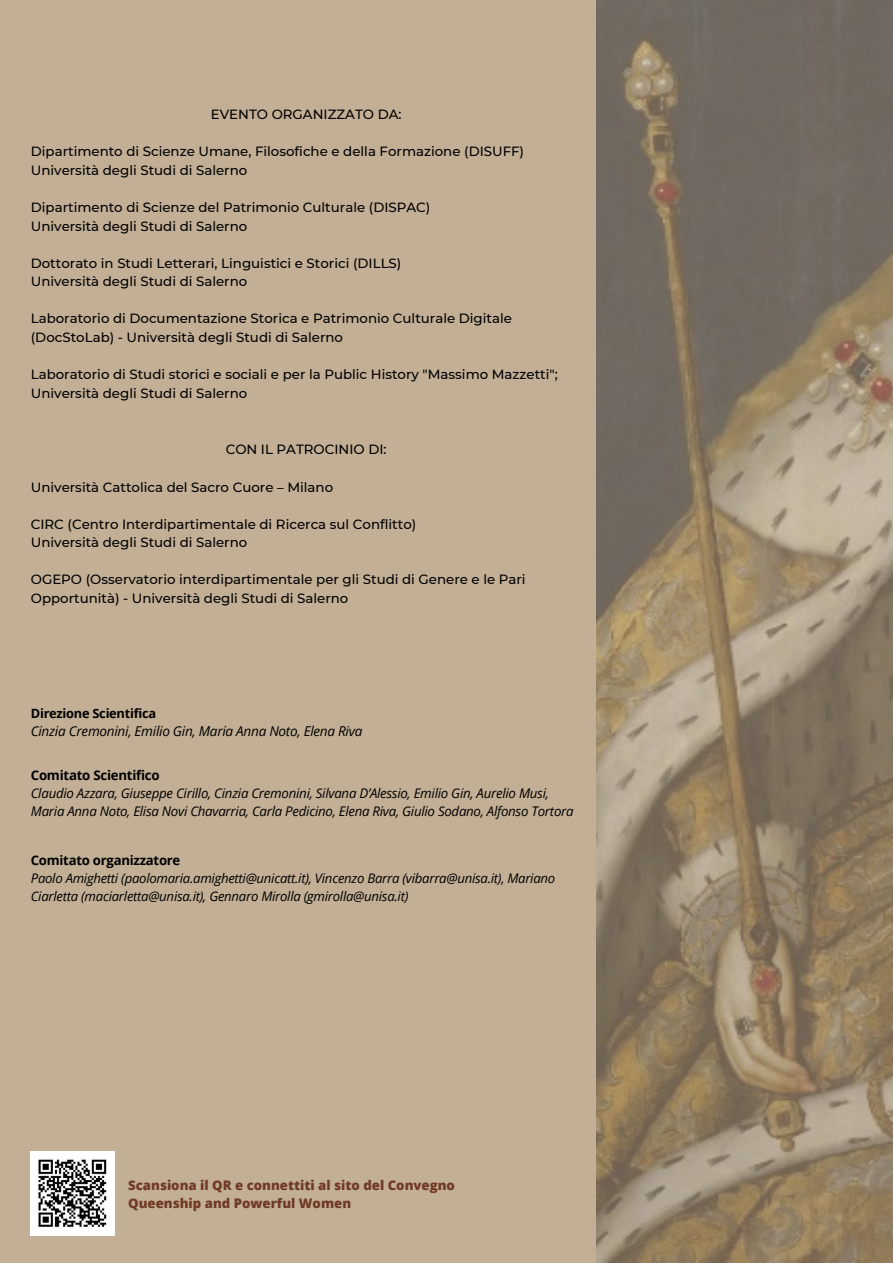
<style>
.page{position:relative;width:893px;height:1263px;background:#c2af95}
.page>*{position:absolute;margin:0;border:0;box-sizing:border-box;transform-origin:0 0}
.t1{font:italic 13.58px "Open Sans";letter-spacing:-.02em;color:#000}
.t2{font:500 13.35px/18.6px "Montserrat";color:#000}
.t3{font:italic 13.27px/18.1px "Open Sans";letter-spacing:-.02em;color:#000}
.t4{font:700 13.27px "Open Sans";letter-spacing:-.02em;color:#000}
.t5{font:italic 13.2px/18.1px "Open Sans";letter-spacing:-.02em;color:#000}
.t6{font:800 13.2px/18px "Open Sans";color:#713a25}
.t7{font:700 13.2px "Open Sans";letter-spacing:-.02em;color:#000}
.t8{font:700 12.83px "Open Sans";letter-spacing:-.02em;color:#000}
</style>
<div class="page">
<img style="left:596px;top:0;width:297px;height:1263px">
<img style="left:31px;top:1151px;width:84px;height:85px">
<p class="t2" style="left:211px;top:105px;width:192px">EVENTO ORGANIZZATO DA:</p>
<p class="t2" style="left:31px;top:142px;width:495px">Dipartimento di Scienze Umane, Filosofiche e della Formazione (DISUFF)<br>Università degli Studi di Salerno</p>
<p class="t2" style="left:31px;top:198px;width:401px">Dipartimento di Scienze del Patrimonio Culturale (DISPAC)<br>Università degli Studi di Salerno</p>
<p class="t2" style="left:31px;top:254px;width:372px">Dottorato in Studi Letterari, Linguistici e Storici (DILLS)<br>Università degli Studi di Salerno</p>
<p class="t2" style="left:31px;top:309px;width:483px">Laboratorio di Documentazione Storica e Patrimonio Culturale Digitale (DocStoLab) - Università degli Studi di Salerno</p>
<p class="t2" style="left:31px;top:365px;width:528px">Laboratorio di Studi storici e sociali e per la Public History "Massimo Mazzetti";<br>Università degli Studi di Salerno</p>
<p class="t2" style="left:226px;top:440px;width:162px">CON IL PATROCINIO DI:</p>
<p class="t2" style="left:31px;top:477px;width:304px">Università Cattolica del Sacro Cuore – Milano</p>
<p class="t2" style="left:31px;top:515px;width:387px">CIRC (Centro Interdipartimentale di Ricerca sul Conflitto)<br>Università degli Studi di Salerno</p>
<p class="t2" style="left:31px;top:570px;width:496px">OGEPO (Osservatorio interdipartimentale per gli Studi di Genere e le Pari<br>Opportunità) - Università degli Studi di Salerno</p>
<p class="t8" style="left:31px;top:704px;width:127px">Direzione Scientifica</p>
<p class="t1" style="left:31px;top:721px;width:333px">Cinzia Cremonini, Emilio Gin, Maria Anna Noto, Elena Riva</p>
<p class="t4" style="left:31px;top:765px;width:130px">Comitato Scientifico</p>
<p class="t3" style="left:31px;top:783px;width:544px">Claudio Azzara, Giuseppe Cirillo, Cinzia Cremonini, Silvana D’Alessio, Emilio Gin, Aurelio Musi,<br>Maria Anna Noto, Elisa Novi Chavarria, Carla Pedicino, Elena Riva, Giulio Sodano, Alfonso Tortora</p>
<p class="t7" style="left:31px;top:851px;width:151px">Comitato organizzatore</p>
<p class="t5" style="left:31px;top:869px;width:526px">Paolo Amighetti (paolomaria.amighetti@unicatt.it), Vincenzo Barra (vibarra@unisa.it), Mariano<br>Ciarletta (maciarletta@unisa.it), Gennaro Mirolla (gmirolla@unisa.it)</p>
<p class="t6" style="left:128px;top:1175px;width:328px">Scansiona il QR e connettiti al sito del Convegno<br>Queenship and Powerful Women</p>
</div>
